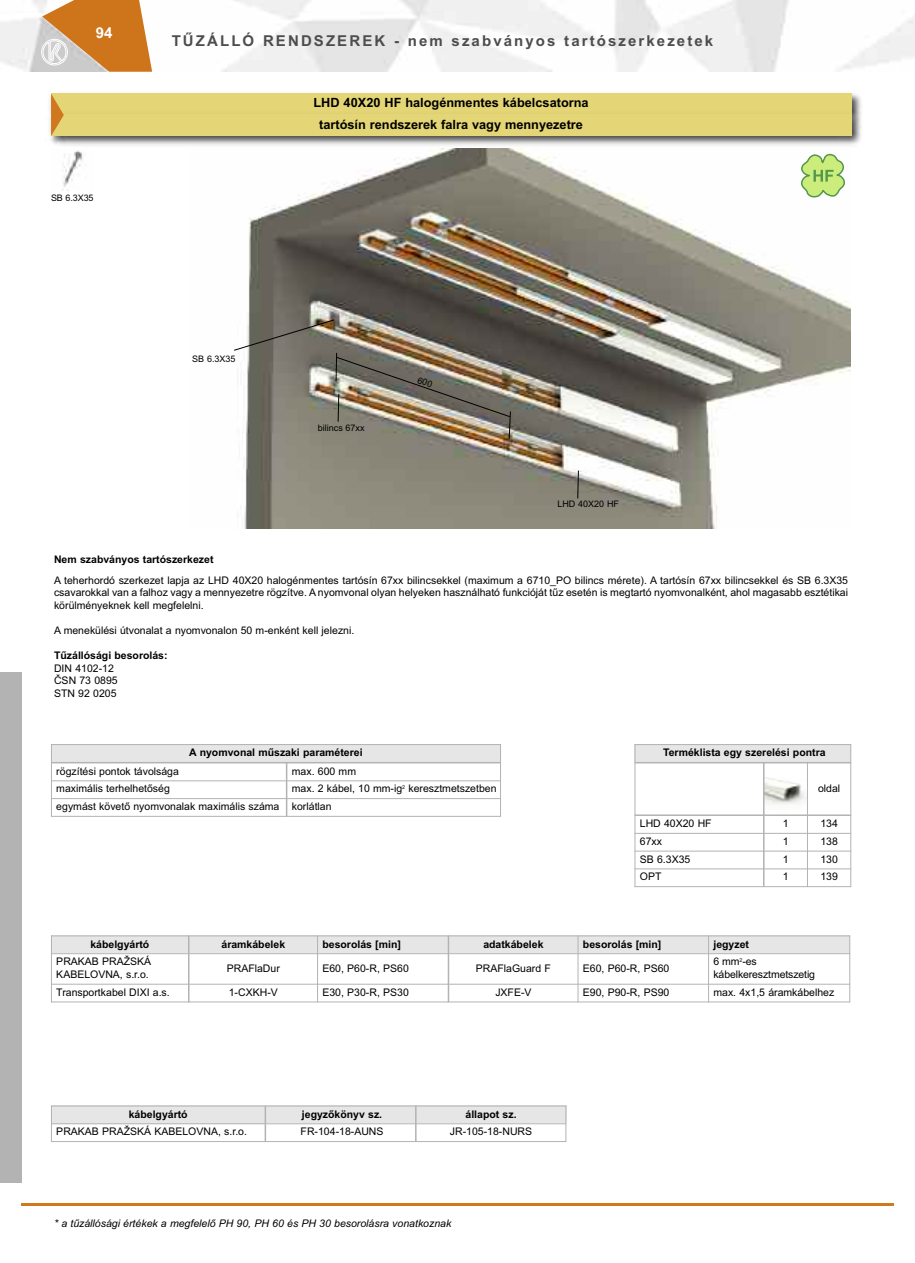
<style>
.page{position:relative;width:915px;height:1263px;background:#fff}
.page>*{position:absolute;margin:0;border:0;box-sizing:border-box;transform-origin:0 0}
.t1{font:700 15px "Arial";letter-spacing:.14em;color:#4d4d4d}
.t2{font:700 15px "Arial";color:#fff}
.t3{font:700 12.75px/21.3px "Arial";color:#000;text-align:center}
.t4{font:10.5px/12.6px "Arial";color:#000}
.t5{font:700 10.5px "Arial";color:#000}
.t6{font:italic 10.5px "Arial";color:#000}
.t7{font:9px "Arial";color:#000}
</style>
<div class="page">
<svg style="left:0;top:0;width:915px;height:72px"></svg>
<hr style="left:21px;top:1203px;width:872px;height:2px;background:#d1771d">
<div style="left:0;top:672px;width:21px;height:510px;background:#b3b3b3"></div>
<img style="left:237px;top:151px;width:612px;height:377px">
<svg style="left:577px;top:470px;width:1px;height:29px"></svg>
<div style="left:51px;top:744px;width:449px;height:19px;background:#e6e6e6"></div>
<hr style="left:51px;top:744px;width:1px;height:73px;background:#b3b3b3">
<hr style="left:286px;top:762px;width:1px;height:55px;background:#b3b3b3">
<hr style="left:500px;top:744px;width:1px;height:73px;background:#b3b3b3">
<hr style="left:51px;top:744px;width:449px;height:1px;background:#b3b3b3">
<hr style="left:51px;top:762px;width:449px;height:1px;background:#b3b3b3">
<hr style="left:51px;top:780px;width:449px;height:1px;background:#b3b3b3">
<hr style="left:51px;top:798px;width:449px;height:1px;background:#b3b3b3">
<hr style="left:51px;top:816px;width:449px;height:1px;background:#b3b3b3">
<div style="left:634px;top:744px;width:216px;height:19px;background:#e6e6e6"></div>
<img style="left:764px;top:763px;width:42px;height:51px">
<hr style="left:634px;top:744px;width:1px;height:143px;background:#b3b3b3">
<hr style="left:762px;top:762px;width:2px;height:125px;background:#b3b3b3">
<hr style="left:806px;top:762px;width:1px;height:125px;background:#b3b3b3">
<hr style="left:850px;top:744px;width:1px;height:143px;background:#b3b3b3">
<hr style="left:634px;top:744px;width:216px;height:1px;background:#b3b3b3">
<hr style="left:634px;top:762px;width:216px;height:1px;background:#b3b3b3">
<hr style="left:634px;top:814px;width:216px;height:2px;background:#b3b3b3">
<hr style="left:634px;top:833px;width:216px;height:1px;background:#b3b3b3">
<hr style="left:634px;top:851px;width:216px;height:1px;background:#b3b3b3">
<hr style="left:634px;top:868px;width:216px;height:1px;background:#b3b3b3">
<hr style="left:634px;top:886px;width:216px;height:1px;background:#b3b3b3">
<div style="left:51px;top:935px;width:138px;height:19px;background:#e6e6e6"></div>
<div style="left:189px;top:935px;width:128px;height:19px;background:#e6e6e6"></div>
<div style="left:317px;top:935px;width:131px;height:19px;background:#e6e6e6"></div>
<div style="left:448px;top:935px;width:130px;height:19px;background:#e6e6e6"></div>
<div style="left:578px;top:935px;width:130px;height:19px;background:#e6e6e6"></div>
<div style="left:708px;top:935px;width:141px;height:19px;background:#e6e6e6"></div>
<hr style="left:51px;top:935px;width:1px;height:67px;background:#b3b3b3">
<hr style="left:188px;top:935px;width:1px;height:67px;background:#b3b3b3">
<hr style="left:317px;top:935px;width:1px;height:67px;background:#b3b3b3">
<hr style="left:447px;top:935px;width:2px;height:67px;background:#b3b3b3">
<hr style="left:577px;top:935px;width:1px;height:67px;background:#b3b3b3">
<hr style="left:708px;top:935px;width:1px;height:67px;background:#b3b3b3">
<hr style="left:849px;top:935px;width:1px;height:67px;background:#b3b3b3">
<hr style="left:51px;top:935px;width:798px;height:1px;background:#b3b3b3">
<hr style="left:51px;top:953px;width:798px;height:1px;background:#b3b3b3">
<hr style="left:51px;top:984px;width:798px;height:1px;background:#b3b3b3">
<hr style="left:51px;top:1001px;width:798px;height:1px;background:#b3b3b3">
<svg style="left:799px;top:153px;width:46px;height:45px"></svg>
<div style="left:51px;top:1106px;width:214px;height:18px;background:#e6e6e6"></div>
<div style="left:265px;top:1106px;width:150px;height:18px;background:#e6e6e6"></div>
<div style="left:415px;top:1106px;width:151px;height:18px;background:#e6e6e6"></div>
<hr style="left:51px;top:1106px;width:1px;height:36px;background:#b3b3b3">
<hr style="left:264px;top:1106px;width:2px;height:36px;background:#b3b3b3">
<hr style="left:415px;top:1106px;width:1px;height:36px;background:#b3b3b3">
<hr style="left:565px;top:1106px;width:1px;height:36px;background:#b3b3b3">
<hr style="left:51px;top:1106px;width:515px;height:1px;background:#b3b3b3">
<hr style="left:51px;top:1123px;width:515px;height:1px;background:#b3b3b3">
<hr style="left:51px;top:1141px;width:515px;height:1px;background:#b3b3b3">
<img style="left:49px;top:93px;width:813px;height:16px">
<div style="left:51px;top:94px;width:799px;height:21px;background:#e4d676"></div>
<img style="left:49px;top:109px;width:813px;height:42px">
<div style="left:51px;top:115px;width:799px;height:21px;background:#e4d676"></div>
<svg style="left:51px;top:94px;width:13px;height:42px"></svg>
<img style="left:51px;top:149px;width:43px;height:41px">
<img style="left:234px;top:319px;width:276px;height:120px">
<h1 class="t2" style="left:96px;top:24px;width:18px">94</h1>
<p class="t7" style="left:51px;top:193px;width:44px">SB 6.3X35</p>
<h1 class="t1" style="left:172px;top:32px;width:543px">TŰZÁLLÓ RENDSZEREK - nem szabványos tartószerkezetek</h1>
<p class="t3" style="left:313px;top:92px;width:276px">LHD 40X20 HF halogénmentes kábelcsatorna tartósín rendszerek falra vagy mennyezetre</p>
<p class="t7" style="left:192px;top:353px;width:45px">SB 6.3X35</p>
<p class="t7" style="left:318px;top:422px;width:48px">bilincs 67xx</p>
<p class="t7" style="left:557px;top:499px;width:63px">LHD 40X20 HF</p>
<p class="t5" style="left:54px;top:554px;width:161px">Nem szabványos tartószerkezet</p>
<p class="t4" style="left:54px;top:574px;width:795px;text-align:justify">A teherhordó szerkezet lapja az LHD 40X20 halogénmentes tartósín 67xx bilincsekkel (maximum a 6710_PO bilincs mérete). A tartósín 67xx bilincsekkel és SB 6.3X35 csavarokkal van a falhoz vagy a mennyezetre rögzítve. A nyomvonal olyan helyeken használható funkcióját tűz esetén is megtartó nyomvonalként, ahol magasabb esztétikai körülményeknek kell megfelelni.</p>
<p class="t4" style="left:54px;top:624px;width:302px">A menekülési útvonalat a nyomvonalon 50 m-enként kell jelezni.</p>
<p class="t5" style="left:54px;top:649px;width:115px">Tűzállósági besorolás:</p>
<p class="t4" style="left:54px;top:662px;width:65px">DIN 4102-12<br>ČSN 73 0895<br>STN 92 0205</p>
<p class="t5" style="left:189px;top:746px;width:175px">A nyomvonal műszaki paraméterei</p>
<p class="t4" style="left:56px;top:765px;width:124px">rögzítési pontok távolsága</p>
<p class="t4" style="left:292px;top:765px;width:66px">max. 600 mm</p>
<p class="t4" style="left:56px;top:782px;width:115px">maximális terhelhetőség</p>
<p class="t4" style="left:56px;top:780px;width:441px;line-height:17.7px;text-indent:235px">max. 2 kábel, 10 mm-ig<sup>2</sup> keresztmetszetben egymást követő nyomvonalak maximális száma korlátlan</p>
<p class="t5" style="left:663px;top:746px;width:164px">Terméklista egy szerelési pontra</p>
<p class="t4" style="left:817px;top:782px;width:24px">oldal</p>
<p class="t4" style="left:639px;top:817px;width:73px">LHD 40X20 HF</p>
<p class="t4" style="left:782px;top:817px;width:7px">1</p>
<p class="t4" style="left:820px;top:817px;width:19px">134</p>
<p class="t4" style="left:639px;top:835px;width:24px">67xx</p>
<p class="t4" style="left:782px;top:835px;width:7px">1</p>
<p class="t4" style="left:820px;top:835px;width:19px">138</p>
<p class="t4" style="left:639px;top:853px;width:52px">SB 6.3X35</p>
<p class="t4" style="left:782px;top:853px;width:7px">1</p>
<p class="t4" style="left:820px;top:853px;width:19px">130</p>
<p class="t4" style="left:639px;top:870px;width:23px">OPT</p>
<p class="t4" style="left:782px;top:870px;width:7px">1</p>
<p class="t4" style="left:820px;top:870px;width:19px">139</p>
<p class="t5" style="left:90px;top:938px;width:60px">kábelgyártó</p>
<p class="t5" style="left:221px;top:938px;width:65px">áramkábelek</p>
<p class="t5" style="left:322px;top:938px;width:80px">besorolás [min]</p>
<p class="t5" style="left:483px;top:938px;width:62px">adatkábelek</p>
<p class="t5" style="left:582px;top:938px;width:80px">besorolás [min]</p>
<p class="t5" style="left:713px;top:938px;width:37px">jegyzet</p>
<p class="t4" style="left:56px;top:955px;width:96px">PRAKAB PRAŽSKÁ<br>KABELOVNA, s.r.o.</p>
<p class="t4" style="left:227px;top:962px;width:55px">PRAFlaDur</p>
<p class="t4" style="left:322px;top:962px;width:88px">E60, P60-R, PS60</p>
<p class="t4" style="left:475px;top:962px;width:76px">PRAFlaGuard F</p>
<p class="t4" style="left:582px;top:962px;width:88px">E60, P60-R, PS60</p>
<p class="t4" style="left:713px;top:955px;width:103px">6 mm<sup>2</sup>-es kábelkeresztmetszetig</p>
<p class="t4" style="left:56px;top:986px;width:115px">Transportkabel DIXI a.s.</p>
<p class="t4" style="left:229px;top:986px;width:51px">1-CXKH-V</p>
<p class="t4" style="left:322px;top:986px;width:88px">E30, P30-R, PS30</p>
<p class="t4" style="left:495px;top:986px;width:38px">JXFE-V</p>
<p class="t4" style="left:582px;top:986px;width:88px">E90, P90-R, PS90</p>
<p class="t4" style="left:713px;top:986px;width:122px">max. 4x1,5 áramkábelhez</p>
<p class="t5" style="left:129px;top:1108px;width:60px">kábelgyártó</p>
<p class="t5" style="left:302px;top:1108px;width:82px">jegyzőkönyv sz.</p>
<p class="t5" style="left:465px;top:1108px;width:53px">állapot sz.</p>
<p class="t4" style="left:56px;top:1125px;width:192px">PRAKAB PRAŽSKÁ KABELOVNA, s.r.o.</p>
<p class="t4" style="left:300px;top:1125px;width:84px">FR-104-18-AUNS</p>
<p class="t4" style="left:449px;top:1125px;width:84px">JR-105-18-NURS</p>
<p class="t6" style="left:54px;top:1218px;width:398px">* a tűzállósági értékek a megfelelő PH 90, PH 60 és PH 30 besorolásra vonatkoznak</p>
</div>
